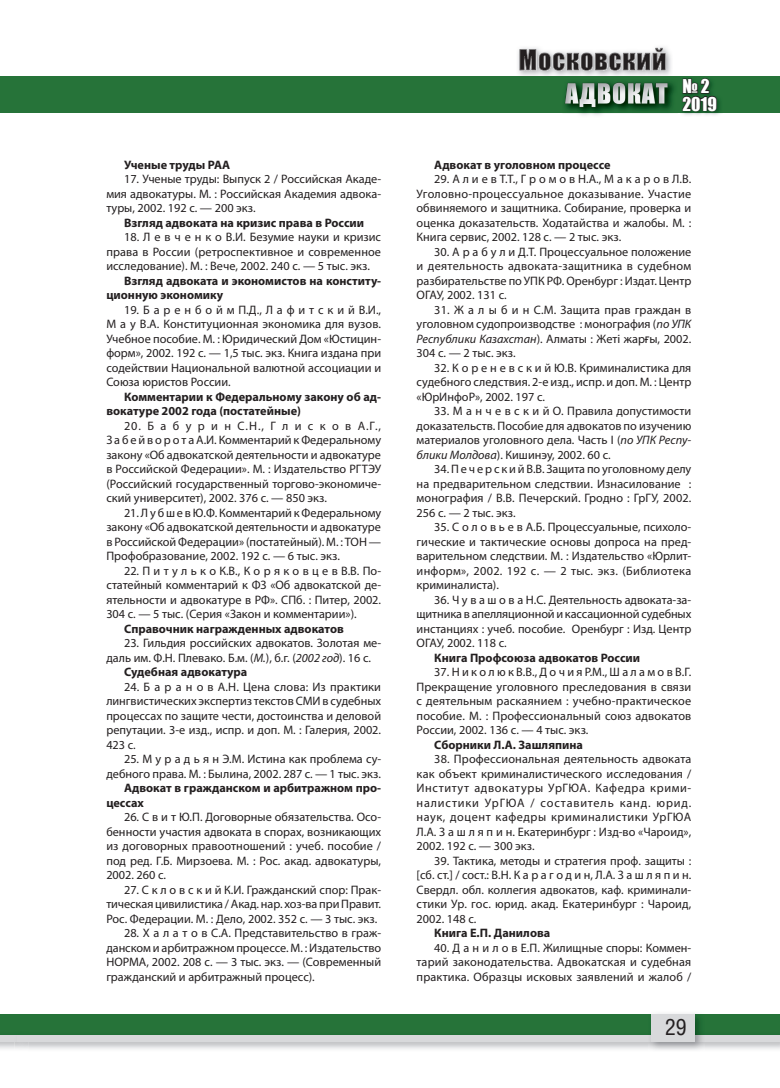
<style>
.page{position:relative;width:780px;height:1088px;background:#fff}
.page>*{position:absolute;margin:0;border:0;box-sizing:border-box;transform-origin:0 0}
.t1{font:22.5px "Helios Cond";color:#231f20}
.t2{font:17.5px/17.5px "Impact";color:#fff}
.t3{font:12.25px/14.5px "Myriad Pro";color:#231f20;text-align:justify}
.t4{font:700 12.25px/14.5px "Myriad Pro";color:#231f20}
.s1{font-style:italic}
.s2{font-family:"Arial"}
</style>
<div class="page">
<div style="left:0;top:1014px;width:780px;height:22px;background:#267339"></div>
<div style="left:0;top:76px;width:780px;height:37px;background:#267339"></div>
<img style="left:680px;top:97px;width:42px;height:18px">
<svg style="left:682px;top:78px;width:34px;height:33px"></svg>
<img style="left:564px;top:82px;width:111px;height:33px">
<img style="left:579px;top:83px;width:16px;height:4px">
<img style="left:612px;top:82px;width:2px;height:22px">
<img style="left:644px;top:103px;width:23px;height:1px">
<img style="left:627px;top:83px;width:17px;height:21px">
<img style="left:597px;top:83px;width:13px;height:21px">
<img style="left:598px;top:83px;width:12px;height:20px">
<img style="left:564px;top:83px;width:1px;height:21px">
<svg style="left:565px;top:87px;width:30px;height:20px"></svg>
<img style="left:613px;top:83px;width:12px;height:21px">
<img style="left:655px;top:83px;width:12px;height:20px">
<img style="left:628px;top:83px;width:27px;height:20px">
<img style="left:565px;top:83px;width:13px;height:20px">
<svg style="left:614px;top:82px;width:11px;height:18px"></svg>
<svg style="left:603px;top:87px;width:2px;height:13px"></svg>
<img style="left:518px;top:47px;width:153px;height:29px">
<img style="left:609px;top:52px;width:26px;height:19px">
<img style="left:566px;top:52px;width:27px;height:19px">
<img style="left:538px;top:52px;width:26px;height:19px">
<img style="left:652px;top:70px;width:13px;height:1px">
<img style="left:637px;top:70px;width:13px;height:1px">
<img style="left:595px;top:70px;width:12px;height:1px">
<img style="left:519px;top:70px;width:17px;height:1px">
<img style="left:519px;top:49px;width:17px;height:21px">
<img style="left:630px;top:53px;width:5px;height:17px">
<img style="left:567px;top:53px;width:12px;height:1px">
<img style="left:539px;top:54px;width:53px;height:16px">
<img style="left:520px;top:50px;width:15px;height:20px">
<img style="left:630px;top:54px;width:4px;height:16px">
<img style="left:567px;top:54px;width:11px;height:16px">
<img style="left:609px;top:53px;width:5px;height:3px">
<img style="left:609px;top:56px;width:5px;height:14px">
<svg style="left:553px;top:56px;width:11px;height:14px"></svg>
<img style="left:539px;top:53px;width:11px;height:14px">
<img style="left:652px;top:53px;width:13px;height:17px">
<img style="left:637px;top:53px;width:13px;height:17px">
<img style="left:595px;top:53px;width:12px;height:17px">
<svg style="left:655px;top:48px;width:8px;height:4px"></svg>
<svg style="left:580px;top:53px;width:12px;height:15px"></svg>
<svg style="left:539px;top:54px;width:7px;height:14px"></svg>
<svg style="left:600px;top:56px;width:6px;height:11px"></svg>
<svg style="left:614px;top:53px;width:16px;height:17px"></svg>
<img style="left:0;top:1041px;width:15px;height:8px">
<div style="left:0;top:1035px;width:18px;height:6px;background:#d8d9db"></div>
<div style="left:18px;top:1035px;width:762px;height:6px;background:#d8d9db"></div>
<img style="left:648px;top:1014px;width:56px;height:37px">
<div style="left:651px;top:1014px;width:43px;height:27px;background:#d8d9db"></div>
<p class="t4" style="left:124px;top:157px;width:107px">Ученые труды РАА</p>
<p class="t3" style="left:106px;top:173px;width:276px;text-indent:18px">17. Ученые труды: Выпуск 2 / Российская Акаде&shy;мия адвокатуры. М. : Российская Академия адвока&shy;туры, 2002. 192 с. — 200 экз.</p>
<p class="t4" style="left:124px;top:215px;width:242px">Взгляд адвоката на кризис права в России</p>
<p class="t3" style="left:106px;top:231px;width:276px;text-indent:18px">18. Л е в ч е н к о В.И. Безумие науки и кризис права в России (ретроспективное и современное исследование). М. : Вече, 2002. 240 с. — 5 тыс. экз.</p>
<p class="t4" style="left:106px;top:273px;width:276px;text-indent:18px">Взгляд адвоката и экономистов на конститу&shy;ционную экономику</p>
<p class="t3" style="left:106px;top:303px;width:276px;text-indent:18px">19. Б а р е н б о й м П.Д., Л а ф и т с к и й В.И., М а у В.А. Конституционная экономика для вузов.<br>Учебное пособие. М. : Юридический Дом «Юстицин&shy;форм», 2002. 192 с. — 1,5 тыс. экз. Книга издана при содействии Национальной валютной ассоциации и Союза юристов России.</p>
<p class="t4" style="left:106px;top:389px;width:276px;text-indent:18px">Комментарии к Федеральному закону об ад&shy;вокатуре 2002 года (постатейные)</p>
<p class="t3" style="left:106px;top:419px;width:276px;text-indent:18px">20. Б а б у р и н С.Н., Г л и с к о в А.Г., З а б е й в о р о т а А.И. Комментарий к Федеральному закону «Об адвокатской деятельности и адвокатуре в Российской Федерации». М. : Издательство РГТЭУ (Российский государственный торгово-экономиче&shy;ский университет), 2002. 376 с. — 850 экз.</p>
<p class="t3" style="left:106px;top:506px;width:276px;text-indent:18px">21. Л у б ш е в Ю.Ф. Комментарий к Федеральному закону «Об адвокатской деятельности и адвокатуре в Российской Федерации» (постатейный). М. : ТОН — Профобразование, 2002. 192 с. — 6 тыс. экз.</p>
<p class="t3" style="left:106px;top:564px;width:276px;text-indent:18px">22. П и т у л ь к о К.В., К о р я к о в ц е в В.В. По&shy;статейный комментарий к ФЗ «Об адвокатской де&shy;ятельности и адвокатуре в РФ». СПб. : Питер, 2002.<br>304 с. — 5 тыс. (Серия «Закон и комментарии»).</p>
<p class="t4" style="left:124px;top:621px;width:221px">Справочник награжденных адвокатов</p>
<p class="t3" style="left:124px;top:637px;width:258px">23. Гильдия российских адвокатов. Золотая ме-</p>
<p class="t3" style="left:106px;top:651px;width:266px">даль им. Ф.Н. Плевако. Б.м. (<span class="s1">М.</span>), б.г. (<span class="s1">2002 год</span>). 16 с.</p>
<p class="t4" style="left:124px;top:665px;width:125px">Судебная адвокатура</p>
<p class="t3" style="left:106px;top:680px;width:276px;text-indent:18px">24. Б а р а н о в А.Н. Цена слова: Из практики лингвистических экспертиз текстов СМИ в судебных процессах по защите чести, достоинства и деловой репутации. 3-е изд., испр. и доп. М. : Галерия, 2002.<br>423 с.</p>
<p class="t3" style="left:106px;top:753px;width:276px;text-align:right">25. М у р а д ь я н Э.М. Истина как проблема су&shy;дебного права. М. : Былина, 2002. 287 с. — 1 тыс. экз.</p>
<p class="t4" style="left:106px;top:781px;width:276px;text-indent:18px">Адвокат в гражданском и арбитражном про&shy;цессах</p>
<p class="t3" style="left:106px;top:811px;width:276px;text-indent:18px">26. С в и т Ю.П. Договорные обязательства. Осо&shy;бенности участия адвоката в спорах, возникающих из договорных правоотношений : учеб. пособие / под ред. Г.Б. Мирзоева. М. : Рос. акад. адвокатуры, 2002. 260 с.</p>
<p class="t3" style="left:106px;top:883px;width:276px;text-indent:18px">27. С к л о в с к и й К.И. Гражданский спор: Прак&shy;тическая цивилистика / Акад. нар. хоз-ва при Правит.<br>Рос. Федерации. М. : Дело, 2002. 352 с. — 3 тыс. экз.</p>
<p class="t3" style="left:106px;top:927px;width:276px;text-indent:18px">28. Х а л а т о в С.А. Представительство в граж&shy;данском и арбитражном процессе. М. : Издательство НОРМА, 2002. 208 с. — 3 тыс. экз. — (Современный гражданский и арбитражный процесс).</p>
<h2 class="t2" style="left:682px;top:77px;width:36px">№ 2<br>2019</h2>
<p class="t4" style="left:434px;top:157px;width:178px">Адвокат в уголовном процессе</p>
<p class="t3" style="left:416px;top:173px;width:276px;text-indent:18px">29. А л и е в Т.Т., Г р о м о в Н.А., М а к а р о в Л.В.<br>Уголовно-процессуальное доказывание. Участие обвиняемого и защитника. Собирание, проверка и оценка доказательств. Ходатайства и жалобы. М. :<br>Книга сервис, 2002. 128 с. — 2 тыс. экз.</p>
<p class="t3" style="left:416px;top:245px;width:276px;text-indent:18px">30. А р а б у л и Д.Т. Процессуальное положение и деятельность адвоката-защитника в судебном разбирательстве по УПК РФ. Оренбург : Издат. Центр ОГАУ, 2002. 131 с.</p>
<p class="t3" style="left:416px;top:303px;width:276px;text-indent:18px">31. Ж а л ы б и н С.М. Защита прав граждан в уголовном судопроизводстве : монография (<span class="s1">по УПК Республики Казахстан</span>). Алматы : Жеті жар<span class="s2">ғ</span>ы, 2002.<br>304 с. — 2 тыс. экз.</p>
<p class="t3" style="left:416px;top:361px;width:276px;text-indent:18px">32. К о р е н е в с к и й Ю.В. Криминалистика для судебного следствия. 2-е изд., испр. и доп. М. : Центр «ЮрИнфоР», 2002. 197 с.</p>
<p class="t3" style="left:416px;top:405px;width:276px;text-indent:18px">33. М а н ч е в с к и й О. Правила допустимости доказательств. Пособие для адвокатов по изучению материалов уголовного дела. Часть I (<span class="s1">по УПК Респу&shy;блики Молдова</span>). Кишинэу, 2002. 60 с.</p>
<p class="t3" style="left:416px;top:463px;width:276px;text-indent:18px">34. П е ч е р с к и й В.В. Защита по уголовному делу на предварительном следствии. Изнасилование : монография / В.В. Печерский. Гродно : ГрГУ, 2002.<br>256 с. — 2 тыс. экз.</p>
<p class="t3" style="left:416px;top:521px;width:276px;text-indent:18px">35. С о л о в ь е в А.Б. Процессуальные, психоло&shy;гические и тактические основы допроса на пред&shy;варительном следствии. М. : Издательство «Юрлит&shy;информ», 2002. 192 с. — 2 тыс. экз. (Библиотека криминалиста).</p>
<p class="t3" style="left:416px;top:593px;width:276px;text-indent:18px">36. Ч у в а ш о в а Н.С. Деятельность адвоката-за&shy;щитника в апелляционной и кассационной судебных инстанциях : учеб. пособие. Оренбург : Изд. Центр ОГАУ, 2002. 118 с.</p>
<p class="t4" style="left:434px;top:650px;width:207px">Книга Профсоюза адвокатов России</p>
<p class="t3" style="left:416px;top:666px;width:276px;text-indent:18px">37. Н и к о л ю к В.В., Д о ч и я Р.М., Ш а л а м о в В.Г.<br>Прекращение уголовного преследования в связи с деятельным раскаянием : учебно-практическое пособие. М. : Профессиональный союз адвокатов России, 2002. 136 с. — 4 тыс. экз.</p>
<p class="t4" style="left:434px;top:737px;width:150px">Сборники Л.А. Зашляпина</p>
<p class="t3" style="left:416px;top:753px;width:276px;text-indent:18px">38. Профессиональная деятельность адвоката как объект криминалистического исследования / Институт адвокатуры УрГЮА. Кафедра крими&shy;налистики УрГЮА / составитель канд. юрид. наук, доцент кафедры криминалистики УрГЮА Л.А. З а ш л я п и н. Екатеринбург : Изд-во «Чароид», 2002. 192 с. — 300 экз.</p>
<p class="t3" style="left:416px;top:854px;width:276px;text-indent:18px">39. Тактика, методы и стратегия проф. защиты : [сб. ст.] / сост.: В.Н. К а р а г о д и н, Л.А. З а ш л я п и н.<br>Свердл. обл. коллегия адвокатов, каф. криминали&shy;стики Ур. гос. юрид. акад. Екатеринбург : Чароид, 2002. 148 с.</p>
<p class="t4" style="left:434px;top:926px;width:117px">Книга Е.П. Данилова</p>
<p class="t3" style="left:416px;top:941px;width:276px;text-indent:18px">40. Д а н и л о в Е.П. Жилищные споры: Коммен&shy;тарий законодательства. Адвокатская и судебная практика. Образцы исковых заявлений и жалоб /</p>
<h1 class="t1" style="left:665px;top:1014px;width:23px">29</h1>
</div>
